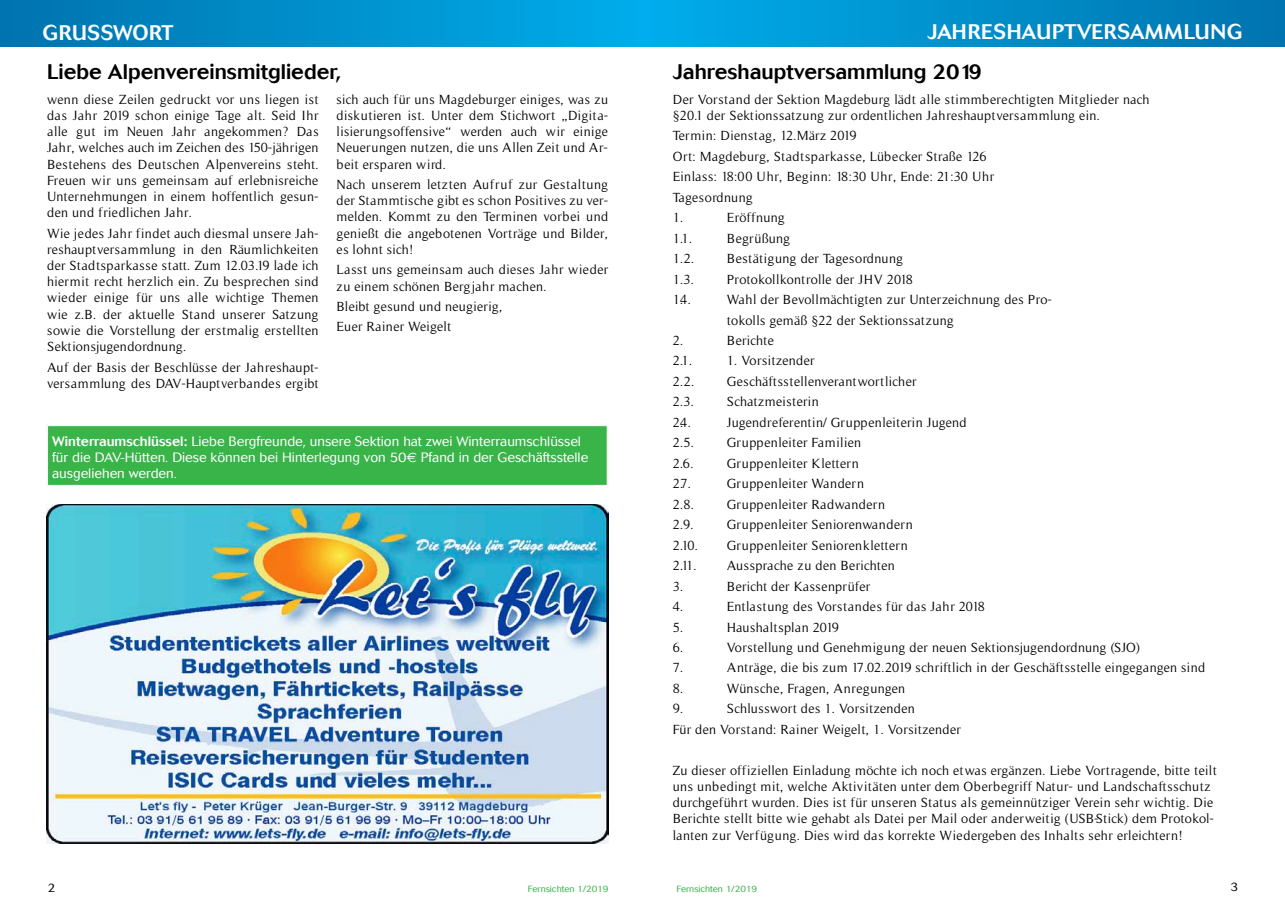
<style>
.page{position:relative;width:1285px;height:919px;background:#fff}
.page>*{position:absolute;margin:0;border:0;box-sizing:border-box;transform-origin:0 0}
.t1{font:500 21px "Cosmos";color:#000}
.t2{font:500 21px "Cosmos";letter-spacing:.02em;color:#fff}
.t3{font:13.5px/16.2px "Timeless";letter-spacing:.025em;color:#000}
.t4{font:300 13.5px/16.2px "Cosmos";color:#fff}
.t5{font:13.5px "Timeless";color:#000}
.t6{font:13.5px "Timeless";letter-spacing:.005em;color:#000}
.t7{font:300 12px "Cosmos";color:#000}
.t8{font:300 9px "Cosmos";color:#38b449}
.s1{font-weight:500}
</style>
<div class="page">
<div style="left:0;top:0;width:642px;height:47px;background:linear-gradient(to right,#0073ae,#00aceb)"></div>
<div style="left:642px;top:0;width:642px;height:47px;background:linear-gradient(to right,#00adec,#0074af)"></div>
<div style="left:47px;top:425px;width:560px;height:60px;background:#38b449"></div>
<div style="left:47px;top:424px;width:561px;height:62px;border:2px solid #f1f8ef"></div>
<img style="left:47px;top:504px;width:561px;height:339px">
<h1 class="t2" style="left:43px;top:20px;width:132px">GruSSwort</h1>
<h1 class="t2" style="left:927px;top:20px;width:316px">Jahreshauptversammlung</h1>
<h1 class="t1" style="left:47px;top:60px;width:295px">Liebe Alpenvereinsmitglieder,</h1>
<p class="t3" style="left:47px;top:91px;width:273px;text-align:justify">wenn diese Zeilen gedruckt vor uns liegen ist das Jahr 2019 schon einige Tage alt. Seid Ihr alle gut im Neuen Jahr angekommen? Das Jahr, welches auch im Zeichen des 150-jährigen Bestehens des Deutschen Alpenvereins steht.<br>Freuen wir uns gemeinsam auf erlebnisreiche Unternehmungen in einem hoffentlich gesun&shy;den und friedlichen Jahr.</p>
<p class="t3" style="left:47px;top:225px;width:273px;text-align:justify">Wie jedes Jahr findet auch diesmal unsere Jah&shy;reshauptversammlung in den Räumlichkeiten der Stadtsparkasse statt. Zum 12.03.19 lade ich hiermit recht herzlich ein. Zu besprechen sind wieder einige für uns alle wichtige Themen wie z.B. der aktuelle Stand unserer Satzung sowie die Vorstellung der erstmalig erstellten Sektionsjugendordnung.</p>
<p class="t3" style="left:47px;top:359px;width:273px">Auf der Basis der Beschlüsse der Jahreshaupt&shy;versammlung des DAV-Hauptverbandes ergibt</p>
<h1 class="t1" style="left:672px;top:60px;width:311px">Jahreshauptversammlung 2019</h1>
<p class="t3" style="left:672px;top:91px;width:478px">Der Vorstand der Sektion Magdeburg lädt alle stimmberechtigten Mitglieder nach §20.1 der Sektionssatzung zur ordentlichen Jahreshauptversammlung ein.</p>
<p class="t3" style="left:672px;top:126px;width:323px;line-height:20.4px">Termin: Dienstag, 12.März 2019<br>Ort: Magdeburg, Stadtsparkasse, Lübecker Straße 126<br>Einlass: 18:00 Uhr, Beginn: 18:30 Uhr, Ende: 21:30 Uhr<br>Tagesordnung<br>1.</p>
<p class="t3" style="left:336px;top:91px;width:273px;text-align:justify">sich auch für uns Magdeburger einiges, was zu diskutieren ist. Unter dem Stichwort „Digita&shy;lisierungsoffensive“ werden auch wir einige Neuerungen nutzen, die uns Allen Zeit und Ar&shy;beit ersparen wird.</p>
<p class="t3" style="left:336px;top:176px;width:273px;text-align:justify">Nach unserem letzten Aufruf zur Gestaltung der Stammtische gibt es schon Positives zu ver&shy;melden. Kommt zu den Terminen vorbei und genießt die angebotenen Vorträge und Bilder, es lohnt sich!</p>
<p class="t3" style="left:336px;top:262px;width:273px">Lasst uns gemeinsam auch dieses Jahr wieder zu einem schönen Bergjahr machen.</p>
<p class="t3" style="left:336px;top:296px;width:167px;line-height:20.4px">Bleibt gesund und neugierig,<br>Euer Rainer Weigelt</p>
<p class="t3" style="left:726px;top:209px;width:60px">Eröffnung</p>
<p class="t3" style="left:672px;top:230px;width:21px">1.1.</p>
<p class="t6" style="left:726px;top:230px;width:65px">Begrüßung</p>
<p class="t3" style="left:672px;top:250px;width:23px">1.2.</p>
<p class="t3" style="left:726px;top:250px;width:178px">Bestätigung der Tagesordnung</p>
<p class="t3" style="left:672px;top:271px;width:23px">1.3.</p>
<p class="t3" style="left:726px;top:271px;width:187px">Protokollkontrolle der JHV 2018</p>
<p class="t3" style="left:672px;top:291px;width:20px">1.4.</p>
<p class="t3" style="left:726px;top:289px;width:326px;line-height:20.4px">Wahl der Bevollmächtigten zur Unterzeichnung des Pro&shy;tokolls gemäß §22 der Sektionssatzung</p>
<p class="t3" style="left:672px;top:332px;width:12px">2.</p>
<p class="t3" style="left:726px;top:332px;width:49px">Berichte</p>
<p class="t3" style="left:672px;top:353px;width:21px">2.1.</p>
<p class="t3" style="left:726px;top:353px;width:89px">1. Vorsitzender</p>
<p class="t3" style="left:672px;top:373px;width:23px">2.2.</p>
<p class="t3" style="left:726px;top:373px;width:191px">Geschäftsstellenverantwortlicher</p>
<p class="t3" style="left:672px;top:394px;width:23px">2.3.</p>
<p class="t3" style="left:726px;top:394px;width:93px">Schatzmeisterin</p>
<p class="t3" style="left:672px;top:414px;width:20px">2.4.</p>
<p class="t5" style="left:726px;top:415px;width:241px">Jugendreferentin/ Gruppenleiterin Jugend</p>
<p class="t3" style="left:672px;top:434px;width:23px">2.5.</p>
<p class="t3" style="left:726px;top:434px;width:136px">Gruppenleiter Familien</p>
<p class="t3" style="left:672px;top:455px;width:22px">2.6.</p>
<p class="t3" style="left:726px;top:455px;width:133px">Gruppenleiter Klettern</p>
<p class="t3" style="left:672px;top:475px;width:20px">2.7.</p>
<p class="t3" style="left:726px;top:475px;width:139px">Gruppenleiter Wandern</p>
<p class="t3" style="left:672px;top:496px;width:23px">2.8.</p>
<p class="t3" style="left:726px;top:496px;width:160px">Gruppenleiter Radwandern</p>
<p class="t3" style="left:672px;top:516px;width:22px">2.9.</p>
<p class="t3" style="left:726px;top:516px;width:187px">Gruppenleiter Seniorenwandern</p>
<p class="t3" style="left:672px;top:537px;width:27px">2.10.</p>
<p class="t3" style="left:726px;top:537px;width:182px">Gruppenleiter Seniorenklettern</p>
<p class="t3" style="left:672px;top:557px;width:25px">2.11.</p>
<p class="t3" style="left:726px;top:557px;width:169px">Aussprache zu den Berichten</p>
<p class="t3" style="left:672px;top:578px;width:12px">3.</p>
<p class="t5" style="left:726px;top:578px;width:145px">Bericht der Kassenprüfer</p>
<p class="t3" style="left:672px;top:598px;width:12px">4.</p>
<p class="t3" style="left:726px;top:598px;width:259px">Entlastung des Vorstandes für das Jahr 2018</p>
<p class="t3" style="left:672px;top:619px;width:12px">5.</p>
<p class="t5" style="left:726px;top:619px;width:114px">Haushaltsplan 2019</p>
<p class="t3" style="left:672px;top:639px;width:12px">6.</p>
<p class="t3" style="left:726px;top:639px;width:414px">Vorstellung und Genehmigung der neuen Sektionsjugendordnung (SJO)</p>
<p class="t3" style="left:672px;top:659px;width:12px">7.</p>
<p class="t3" style="left:726px;top:659px;width:480px">Anträge, die bis zum 17.02.2019 schriftlich in der Geschäftsstelle eingegangen sind</p>
<p class="t3" style="left:672px;top:680px;width:12px">8.</p>
<p class="t5" style="left:726px;top:680px;width:180px">Wünsche, Fragen, Anregungen</p>
<p class="t3" style="left:672px;top:700px;width:12px">9.</p>
<p class="t4" style="left:52px;top:433px;width:537px"><span class="s1">Winterraumschlüssel:</span> Liebe Bergfreunde, unsere Sektion hat zwei Winterraumschlüssel für die DAV-Hütten. Diese können bei Hinterlegung von 50€ Pfand in der Geschäftsstelle ausgeliehen werden.</p>
<p class="t3" style="left:672px;top:698px;width:289px;line-height:20.4px;text-align:center">Schlusswort des 1. Vorsitzenden<br>Für den Vorstand: Rainer Weigelt, 1. Vorsitzender</p>
<p class="t3" style="left:672px;top:762px;width:545px">Zu dieser offiziellen Einladung möchte ich noch etwas ergänzen. Liebe Vortragende, bitte teilt uns unbedingt mit, welche Aktivitäten unter dem Oberbegriff Natur- und Landschaftsschutz durchgeführt wurden. Dies ist für unseren Status als gemeinnütziger Verein sehr wichtig. Die Berichte stellt bitte wie gehabt als Datei per Mail oder anderweitig (USB-Stick) dem Protokol&shy;lanten zur Verfügung. Dies wird das korrekte Wiedergeben des Inhalts sehr erleichtern!</p>
<p class="t7" style="left:48px;top:881px;width:9px">2</p>
<p class="t8" style="left:528px;top:883px;width:82px">Fernsichten 1/2019</p>
<p class="t8" style="left:676px;top:883px;width:82px">Fernsichten 1/2019</p>
<p class="t7" style="left:1230px;top:880px;width:9px">3</p>
</div>
